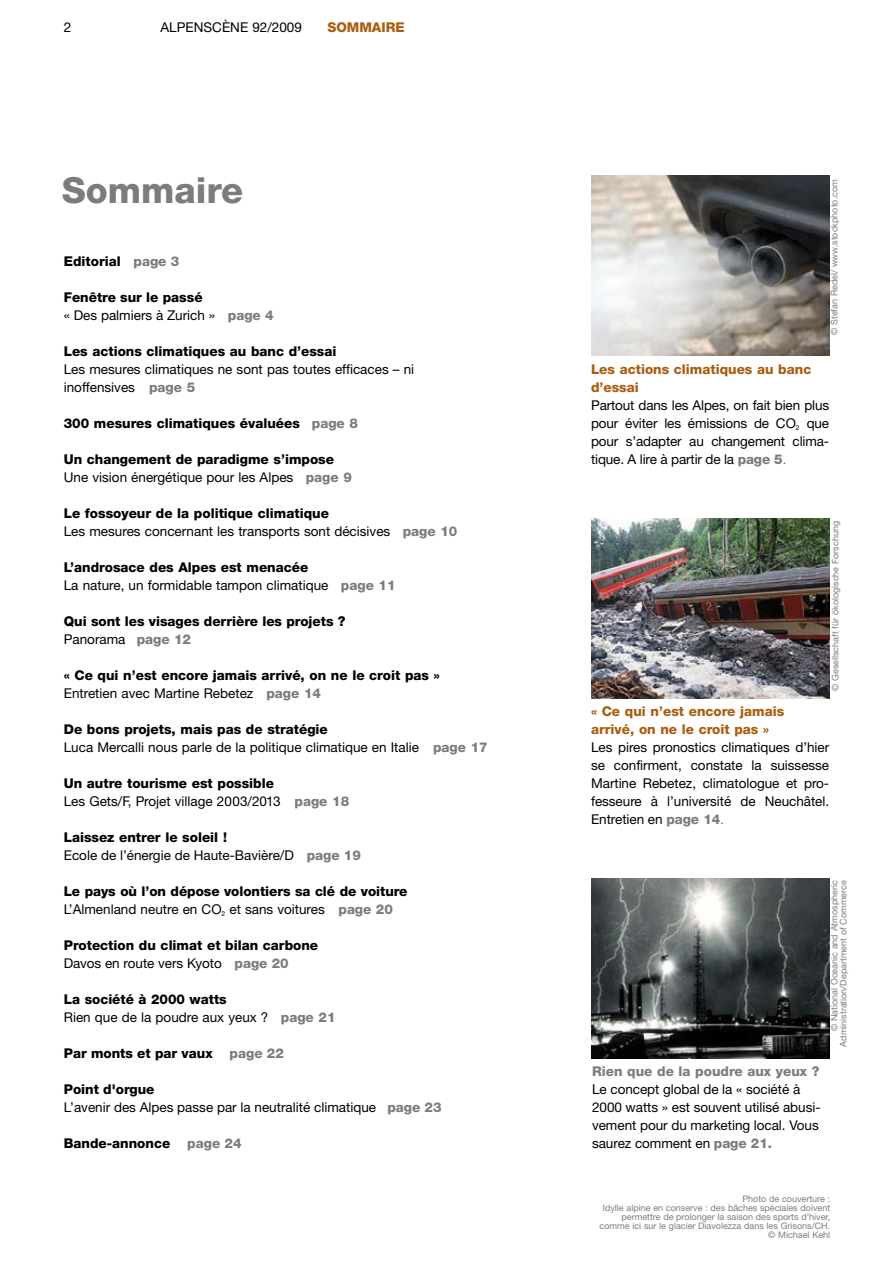
<style>
.page{position:relative;width:893px;height:1263px;background:#fff}
.page>*{position:absolute;margin:0;border:0;box-sizing:border-box;transform-origin:0 0}
.t1{font:800 36px "Helvetica Neue LT";color:#7b7c7e}
.t2{font:13.5px/18px "Helvetica Neue LT";color:#000}
.t3{font:800 13.5px/18px "Helvetica Neue LT";color:#000}
.t4{font:13.5px "Helvetica Neue CE";color:#000}
.t5{font:800 13.5px/18px "Helvetica Neue LT";color:#aa5d0f}
.t6{font:800 13.5px "Helvetica Neue LT";color:#7b7c7e}
.t7{font:9px/9px "Helvetica Neue LT";color:#7b7c7e;text-align:right}
.s1{color:#7b7c7e}
.s2{font-weight:800}
.s3{font-weight:800;color:#7b7c7e}
.s4{font-weight:400}
.s5{font-family:"Helvetica Neue LT";font-weight:800;color:#7b7c7e}
.s6{font-family:"Helvetica Neue CE"}
</style>
<div class="page">
<img style="left:591px;top:878px;width:238px;height:180px">
<img style="left:591px;top:176px;width:238px;height:180px">
<img style="left:591px;top:518px;width:238px;height:180px">
<p class="t2" style="left:64px;top:18px;width:9px">2</p>
<p class="t2" style="left:160px;top:18px;width:143px">ALPENSCÈNE 92/2009</p>
<p class="t5" style="left:327px;top:18px;width:79px">SOMMAIRE</p>
<h1 class="t1" style="left:62px;top:169px;width:183px">Sommaire</h1>
<p class="t3" style="left:64px;top:252px;width:117px">Editorial <span class="s1">page 3</span></p>
<p class="t2" style="left:64px;top:288px;width:211px"><span class="s2">Fenêtre sur le passé<br></span>« Des palmiers à Zurich » <span class="s3">page 4</span></p>
<p class="t3" style="left:64px;top:342px;width:274px">Les actions climatiques au banc d’essai</p>
<p class="t2" style="left:64px;top:360px;width:352px">Les mesures climatiques ne sont pas toutes efficaces – ni inoffensives <span class="s3">page 5</span></p>
<p class="t3" style="left:64px;top:414px;width:296px">300 mesures climatiques évaluées <span class="s1">page 8</span></p>
<p class="t2" style="left:64px;top:450px;width:290px"><span class="s2">Un changement de paradigme s’impose<br></span>Une vision énergétique pour les Alpes <span class="s3">page 9</span></p>
<p class="t2" style="left:64px;top:504px;width:395px"><span class="s2">Le fossoyeur de la politique climatique<br></span>Les mesures concernant les transports sont décisives <span class="s3">page 10</span></p>
<p class="t2" style="left:64px;top:558px;width:333px"><span class="s2">L’androsace des Alpes est menacée<br></span>La nature, un formidable tampon climatique <span class="s3">page 11</span></p>
<p class="t3" style="left:64px;top:612px;width:283px">Qui sont les visages derrière les projets ?<br><span class="s4">Panorama</span> <span class="s1">page 12</span></p>
<p class="t3" style="left:64px;top:666px;width:377px">« Ce qui n’est encore jamais arrivé, on ne le croit pas »<br><span class="s4">Entretien avec Martine Rebetez</span> <span class="s1">page 14</span></p>
<p class="t2" style="left:64px;top:720px;width:425px"><span class="s2">De bons projets, mais pas de stratégie<br></span>Luca Mercalli nous parle de la politique climatique en Italie <span class="s3">page 17</span></p>
<p class="t3" style="left:64px;top:774px;width:212px">Un autre tourisme est possible</p>
<p class="t4" style="left:64px;top:793px;width:287px">Les Gets/F, Projet village 2003/2013 <span class="s5">page 18</span></p>
<p class="t2" style="left:64px;top:828px;width:299px"><span class="s2">Laissez entrer le soleil !<br></span>Ecole de l’énergie de Haute-Bavière/D <span class="s3">page 19</span></p>
<p class="t3" style="left:64px;top:882px;width:345px">Le pays où l’on dépose volontiers sa clé de voiture</p>
<p class="t4" style="left:64px;top:901px;width:331px">L’Almenland neutre en CO<sub>2</sub> et sans voitures <span class="s5">page 20</span></p>
<p class="t3" style="left:64px;top:936px;width:256px">Protection du climat et bilan carbone</p>
<p class="t4" style="left:64px;top:955px;width:226px">Davos en route vers Kyoto <span class="s5">page 20</span></p>
<p class="t2" style="left:64px;top:990px;width:273px"><span class="s2">La société à 2000 watts<br></span>Rien que de la poudre aux yeux ? <span class="s3">page 21</span></p>
<p class="t3" style="left:64px;top:1044px;width:222px">Par monts et par vaux <span class="s1">page 22</span></p>
<p class="t2" style="left:64px;top:1080px;width:379px"><span class="s2">Point d'orgue<br></span>L’avenir des Alpes passe par la neutralité climatique <span class="s3">page 23</span></p>
<p class="t3" style="left:64px;top:1134px;width:108px">Bande-annonce</p>
<p class="t6" style="left:187px;top:1135px;width:56px">page 24</p>
<p class="t7" style="left:829px;top:335px;width:157px;rotate:-90deg">© Stefan Redel/ www.stockphoto.com</p>
<p class="t5" style="left:591px;top:360px;width:222px">Les actions climatiques au banc d’essai</p>
<p class="t2" style="left:591px;top:396px;width:240px;text-align:justify">Partout dans les Alpes, on fait bien plus pour éviter les émissions de <span class="s6">CO</span><sub>2</sub> que pour s’adapter au changement clima&shy;tique. A lire à partir de la <span class="s3">page 5</span><span class="s1">.</span></p>
<p class="t7" style="left:831px;top:691px;width:171px;rotate:-90deg">© Gesellschaft für ökologische Forschung</p>
<p class="t5" style="left:591px;top:702px;width:195px">« Ce qui n’est encore jamais arrivé, on ne le croit pas »</p>
<p class="t2" style="left:591px;top:738px;width:240px;text-align:justify">Les pires pronostics climatiques d’hier se confirment, constate la suissesse Martine Rebetez, climatologue et pro&shy;fesseure à l’université de Neuchâtel.<br>Entretien en <span class="s3">page 14</span><span class="s1">.</span></p>
<p class="t6" style="left:592px;top:1063px;width:229px">Rien que de la poudre aux yeux ?</p>
<p class="t2" style="left:592px;top:1080px;width:230px">Le concept global de la « société à 2000 watts » est souvent utilisé abusi&shy;vement pour du marketing local. Vous saurez comment en <span class="s3">page 21.</span></p>
<p class="t7" style="left:829px;top:1047px;width:168px;rotate:-90deg">© National Oceanic and Atmospheric<br>Administration/Department of Commerce</p>
<p class="t7" style="left:599px;top:1194px;width:232px">Photo de couverture :<br>Idylle alpine en conserve : des bâches spéciales doivent permettre de prolonger la saison des sports d’hiver, comme ici sur le glacier Diavolezza dans les Grisons/CH. © Michael Kehl</p>
</div>
